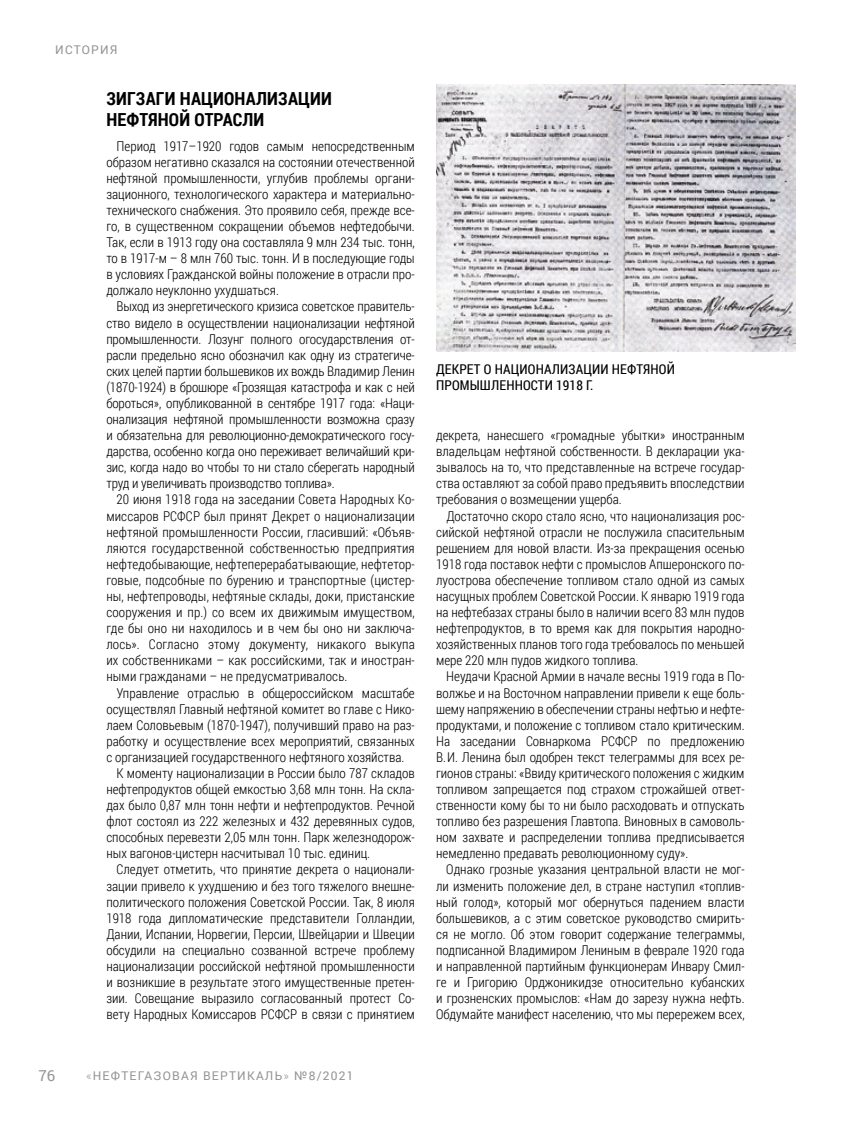
<style>
.page{position:relative;width:851px;height:1127px;background:#fff}
.page>*{position:absolute;margin:0;border:0;box-sizing:border-box;transform-origin:0 0}
.t1{font:700 18px/21px "Roboto Condensed";letter-spacing:.01em;color:#000}
.t2{font:15px "Roboto";color:#939393}
.t3{font:300 13.5px/16px "Roboto Condensed";color:#000;text-align:justify}
.t4{font:13.5px/16px "Roboto Condensed";letter-spacing:.01em;color:#000}
.t5{font:12px "Roboto";letter-spacing:.1em;color:#939393}
.s1{font-weight:300}
</style>
<div class="page">
<img style="left:436px;top:85px;width:359px;height:267px">
<p class="t5" style="left:55px;top:41px;width:64px">ИСТОРИЯ</p>
<h1 class="t1" style="left:106px;top:87px;width:227px">ЗИГЗАГИ НАЦИОНАЛИЗАЦИИ<br>НЕФТЯНОЙ ОТРАСЛИ</h1>
<p class="t3" style="left:106px;top:137px;width:310px;text-indent:10px">Период 1917–1920 годов самым непосредственным образом негативно сказался на состоянии отечественной нефтяной промышленности, углубив проблемы органи&shy;зационного, технологического характера и материально&shy;технического снабжения. Это проявило себя, прежде все&shy;го, в существенном сокращении объемов нефтедобычи.<br>Так, если в 1913 году она составляла 9 млн 234 тыс. тонн, то в 1917‑м – 8 млн 760 тыс. тонн. И в последующие годы в условиях Гражданской войны положение в отрасли про&shy;должало неуклонно ухудшаться.</p>
<p class="t3" style="left:106px;top:298px;width:310px;text-indent:10px">Выход из энергетического кризиса советское правитель&shy;ство видело в осуществлении национализации нефтяной промышленности. Лозунг полного огосударствления от&shy;расли предельно ясно обозначил как одну из стратегиче&shy;ских целей партии большевиков их вождь Владимир Ленин (1870-1924) в брошюре «Грозящая катастрофа и как с ней бороться», опубликованной в сентябре 1917 года: «Наци&shy;онализация нефтяной промышленности возможна сразу и обязательна для революционно-демократического госу&shy;дарства, особенно когда оно переживает величайший кри&shy;зис, когда надо во чтобы то ни стало сберегать народный труд и увеличивать производство топлива».</p>
<p class="t3" style="left:106px;top:491px;width:310px;text-indent:10px">20 июня 1918 года на заседании Совета Народных Ко&shy;миссаров РСФСР был принят Декрет о национализации нефтяной промышленности России, гласивший: «Объяв&shy;ляются государственной собственностью предприятия нефтедобывающие, нефтеперерабатывающие, нефтетор&shy;говые, подсобные по бурению и транспортные (цистер&shy;ны, нефтепроводы, нефтяные склады, доки, пристанские сооружения и пр.) со всем их движимым имуществом, где бы оно ни находилось и в чем бы оно ни заключа&shy;лось». Согласно этому документу, никакого выкупа их собственниками – как российскими, так и иностран&shy;ными гражданами – не предусматривалось.</p>
<p class="t3" style="left:116px;top:684px;width:300px">Управление отраслью в общероссийском масштабе</p>
<p class="t3" style="left:106px;top:700px;width:310px">осуществлял Главный нефтяной комитет во главе с Нико-</p>
<p class="t3" style="left:106px;top:716px;width:310px">лаем Соловьевым (1870-1947), получивший право на раз-</p>
<p class="t3" style="left:106px;top:732px;width:310px">работку и осуществление всех мероприятий, связанных</p>
<p class="t3" style="left:106px;top:748px;width:299px">с организацией государственного нефтяного хозяйства.</p>
<p class="t3" style="left:116px;top:765px;width:300px">К моменту национализации в России было 787 складов</p>
<p class="t3" style="left:106px;top:781px;width:310px">нефтепродуктов общей емкостью 3,68 млн тонн. На скла-</p>
<p class="t3" style="left:106px;top:797px;width:310px">дах было 0,87 млн тонн нефти и нефтепродуктов. Речной</p>
<p class="t3" style="left:106px;top:813px;width:310px">флот состоял из 222 железных и 432 деревянных судов,</p>
<p class="t3" style="left:106px;top:829px;width:310px">способных перевезти 2,05 млн тонн. Парк железнодорож-</p>
<p class="t3" style="left:106px;top:845px;width:265px">ных вагонов-цистерн насчитывал 10 тыс. единиц.</p>
<p class="t3" style="left:116px;top:861px;width:300px">Следует отметить, что принятие декрета о национали-</p>
<p class="t3" style="left:106px;top:877px;width:310px">зации привело к ухудшению и без того тяжелого внешне-</p>
<p class="t3" style="left:106px;top:893px;width:310px">политического положения Советской России. Так, 8 июля</p>
<p class="t3" style="left:106px;top:909px;width:310px">1918 года дипломатические представители Голландии,</p>
<p class="t3" style="left:106px;top:925px;width:310px">Дании, Испании, Норвегии, Персии, Швейцарии и Швеции</p>
<p class="t3" style="left:106px;top:941px;width:310px">обсудили на специально созванной встрече проблему</p>
<p class="t3" style="left:106px;top:958px;width:310px">национализации российской нефтяной промышленности</p>
<p class="t3" style="left:106px;top:974px;width:310px">и возникшие в результате этого имущественные претен-</p>
<p class="t3" style="left:106px;top:990px;width:310px">зии. Совещание выразило согласованный протест Со-</p>
<p class="t3" style="left:106px;top:1006px;width:310px">вету Народных Комиссаров РСФСР в связи с принятием</p>
<p class="t2" style="left:38px;top:1065px;width:18px">76</p>
<p class="t5" style="left:86px;top:1067px;width:269px"><span class="s1">«</span>НЕФТЕГАЗОВАЯ ВЕРТИКАЛЬ<span class="s1">»</span> №8/2021</p>
<p class="t4" style="left:436px;top:361px;width:240px">ДЕКРЕТ О НАЦИОНАЛИЗАЦИИ НЕФТЯНОЙ<br>ПРОМЫШЛЕННОСТИ 1918 Г.</p>
<p class="t3" style="left:436px;top:427px;width:310px">декрета, нанесшего «громадные убытки» иностранным владельцам нефтяной собственности. В декларации ука&shy;зывалось на то, что представленные на встрече государ&shy;ства оставляют за собой право предъявить впоследствии требования о возмещении ущерба.</p>
<p class="t3" style="left:436px;top:507px;width:310px;text-indent:10px">Достаточно скоро стало ясно, что национализация рос&shy;сийской нефтяной отрасли не послужила спасительным решением для новой власти. Из-за прекращения осенью 1918 года поставок нефти с промыслов Апшеронского по&shy;луострова обеспечение топливом стало одной из самых насущных проблем Советской России. К январю 1919 года на нефтебазах страны было в наличии всего 83 млн пудов нефтепродуктов, в то время как для покрытия народно&shy;хозяйственных планов того года требовалось по меньшей мере 220 млн пудов жидкого топлива.</p>
<p class="t3" style="left:436px;top:668px;width:310px;text-indent:10px">Неудачи Красной Армии в начале весны 1919 года в По&shy;волжье и на Восточном направлении привели к еще боль&shy;шему напряжению в обеспечении страны нефтью и нефте&shy;продуктами, и положение с топливом стало критическим.<br>На заседании Совнаркома РСФСР по предложению В. И. Ленина был одобрен текст телеграммы для всех ре&shy;гионов страны: «Ввиду критического положения с жидким топливом запрещается под страхом строжайшей ответ&shy;ственности кому бы то ни было расходовать и отпускать топливо без разрешения Главтопа. Виновных в самоволь&shy;ном захвате и распределении топлива предписывается немедленно предавать революционному суду».</p>
<p class="t3" style="left:436px;top:861px;width:310px;text-indent:10px">Однако грозные указания центральной власти не мог&shy;ли изменить положение дел, в стране наступил «топлив&shy;ный голод», который мог обернуться падением власти большевиков, а с этим советское руководство смирить&shy;ся не могло. Об этом говорит содержание телеграммы, подписанной Владимиром Лениным в феврале 1920 года и направленной партийным функционерам Инвару Смил&shy;ге и Григорию Орджоникидзе относительно кубанских и грозненских промыслов: «Нам до зарезу нужна нефть.<br>Обдумайте манифест населению, что мы перережем всех,</p>
</div>
